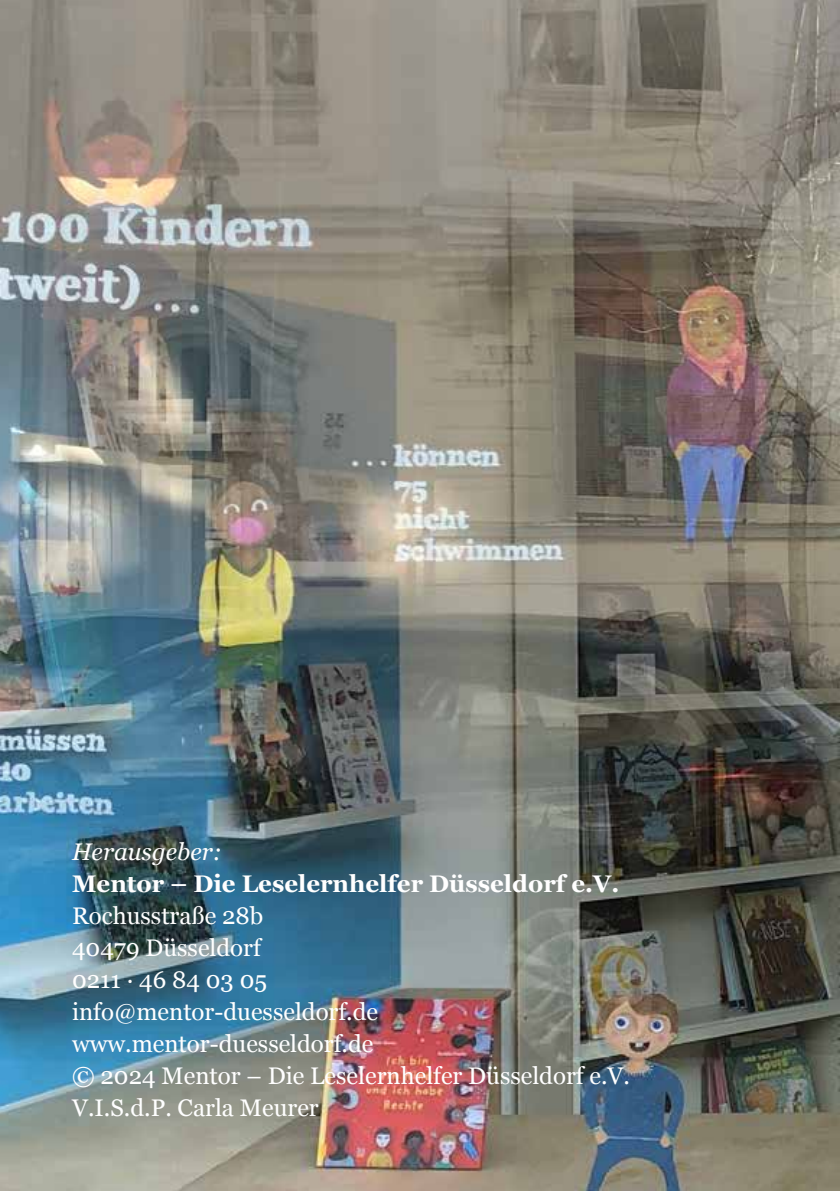
<style>
.page{position:relative;width:840px;height:1191px;background:#fff}
.page>*{position:absolute;margin:0;border:0;box-sizing:border-box;transform-origin:0 0}
.t1{font:24px/32px "Georgia";color:#fff}
.t2{font:700 24px "Georgia";color:#fff}
.t3{font:italic 24px "Georgia";color:#fff}
</style>
<div class="page">
<img style="left:0;top:0;width:839px;height:1191px">
<p class="t3" style="left:72px;top:834px;width:151px">Herausgeber:</p>
<p class="t2" style="left:72px;top:866px;width:548px">Mentor – Die Leselernhelfer Düsseldorf e.V.</p>
<p class="t1" style="left:72px;top:899px;width:559px">Rochusstraße 28b<br>40479 Düsseldorf<br>0211 · 46 84 03 05<br>info@mentor-duesseldorf.de www.mentor-duesseldorf.de<br>© 2024 Mentor – Die Leselernhelfer Düsseldorf e.V.<br>V.I.S.d.P. Carla Meurer</p>
</div>
